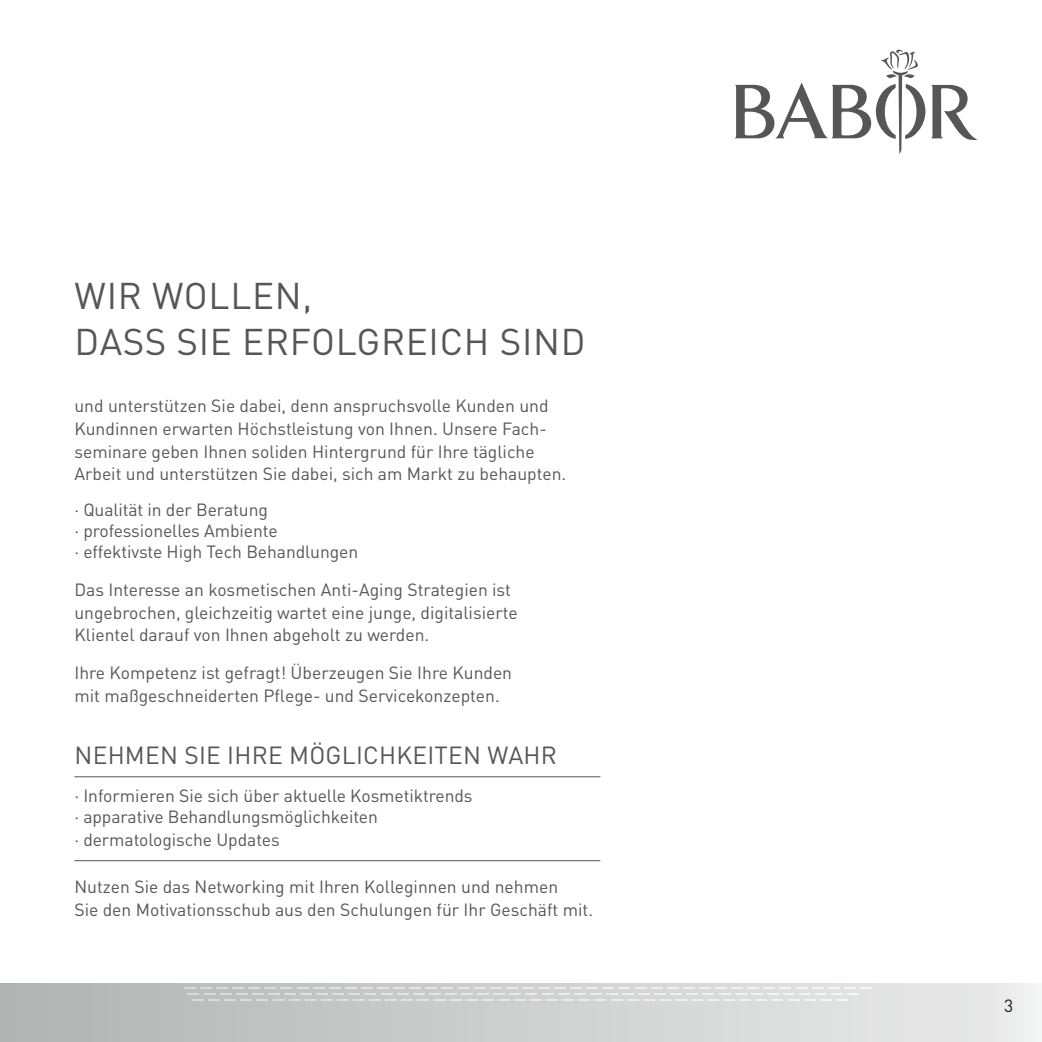
<style>
.page{position:relative;width:1042px;height:1042px;background:#fff}
.page>*{position:absolute;margin:0;border:0;box-sizing:border-box;transform-origin:0 0}
.t1{font:36.75px/45.5px "DIN Pro";letter-spacing:.02em;color:#565656}
.t2{font:24.5px "DIN Pro";letter-spacing:.01em;color:#565656}
.t3{font:17.5px/22.8px "DIN Pro";color:#565656}
.t4{font:17.5px "DIN Pro";color:#1a1a18}
</style>
<div class="page">
<div style="left:0;top:982px;width:1042px;height:60px;background:linear-gradient(to right,#b2b3b3,#ededed)"></div>
<svg style="left:184px;top:987px;width:688px;height:13px;background:#d6d6d6"></svg>
<svg style="left:931px;top:85px;width:46px;height:55px"></svg>
<svg style="left:735px;top:49px;width:190px;height:105px"></svg>
<hr style="left:74px;top:776px;width:526px;height:1px;background:#565656">
<hr style="left:74px;top:860px;width:526px;height:1px;background:#565656">
<h1 class="t1" style="left:75px;top:271px;width:512px">WIR WOLLEN,<br>DASS SIE ERFOLGREICH SIND</h1>
<p class="t3" style="left:74px;top:393px;width:493px">und unterstützen Sie dabei, denn anspruchsvolle Kunden und Kundinnen erwarten Höchstleistung von Ihnen. Unsere Fach&shy;seminare geben Ihnen soliden Hintergrund für Ihre tägliche Arbeit und unterstützen Sie dabei, sich am Markt zu behaupten.</p>
<p class="t3" style="left:74px;top:498px;width:285px;line-height:21px">∙ Qualität in der Beratung<br>∙ professionelles Ambiente<br>∙ effektivste High Tech Behandlungen</p>
<p class="t3" style="left:74px;top:577px;width:445px">Das Interesse an kosmetischen Anti-Aging Strategien ist ungebrochen, gleichzeitig wartet eine junge, digitalisierte<br>Klientel darauf von Ihnen abgeholt zu werden.</p>
<p class="t3" style="left:74px;top:660px;width:439px">Ihre Kompetenz ist gefragt! Überzeugen Sie Ihre Kunden mit maßgeschneiderten Pflege- und Servicekonzepten.</p>
<h2 class="t2" style="left:75px;top:738px;width:484px">NEHMEN SIE IHRE MÖGLICHKEITEN WAHR</h2>
<p class="t3" style="left:74px;top:784px;width:400px;line-height:21px">∙ Informieren Sie sich über aktuelle Kosmetiktrends ∙ apparative Behandlungsmöglichkeiten</p>
<p class="t3" style="left:74px;top:827px;width:207px">∙ dermatologische Updates</p>
<p class="t3" style="left:74px;top:874px;width:520px">Nutzen Sie das Networking mit Ihren Kolleginnen und nehmen<br>Sie den Motivationsschub aus den Schulungen für Ihr Geschäft mit.</p>
<p class="t4" style="left:1004px;top:993px;width:11px">3</p>
</div>
